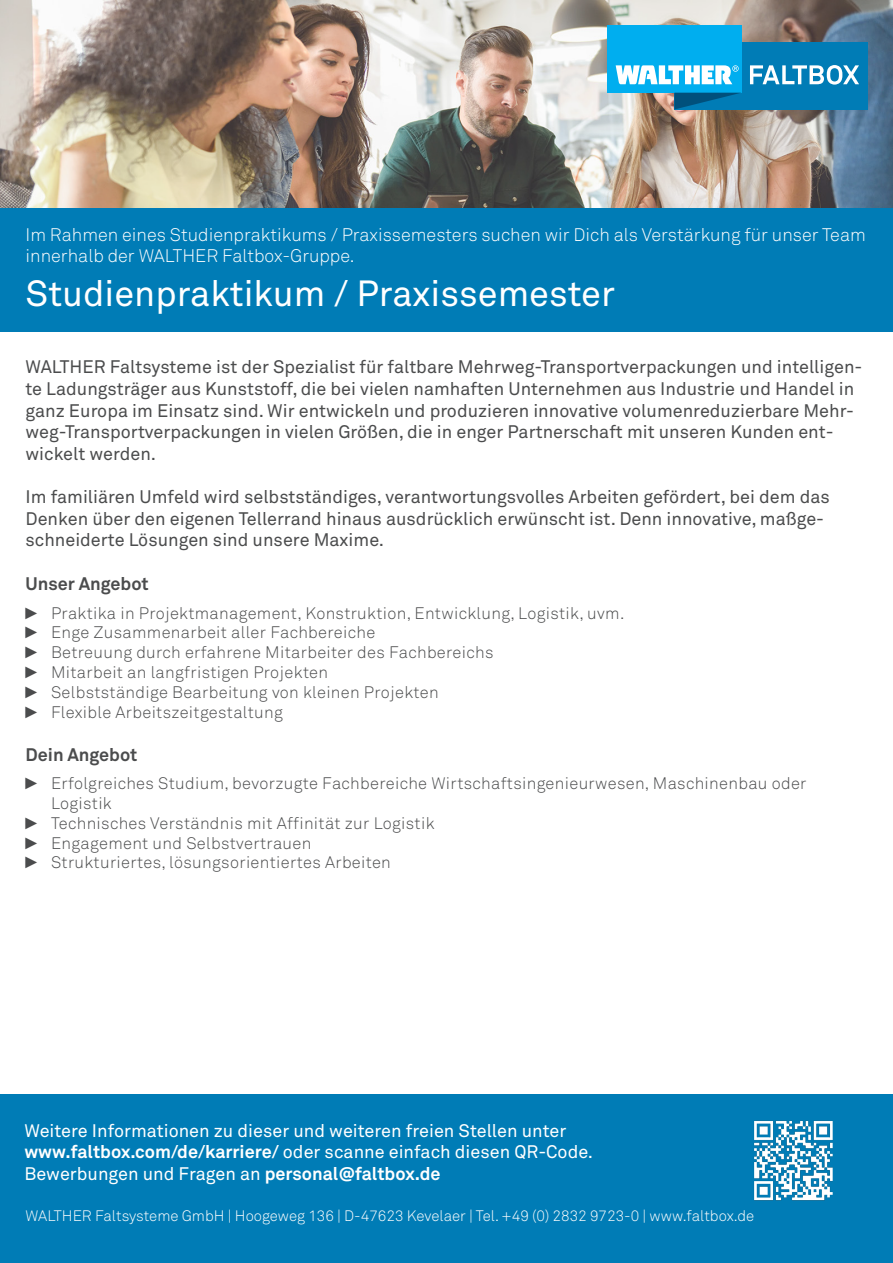
<style>
.page{position:relative;width:893px;height:1263px;background:#fff}
.page>*{position:absolute;margin:0;border:0;box-sizing:border-box;transform-origin:0 0}
.t1{font:36px "Akkurat Pro";color:#fff}
.t2{font:18px/21.6px "Akkurat Pro";color:#4b4c4d}
.t3{font:18px "Akkurat Pro";color:#fff}
.t4{font:300 18px/21.6px "Akkurat Pro";color:#fff}
.t5{font:700 18px "Akkurat Pro";color:#4b4c4d}
.t6{font:300 16.5px "Akkurat Pro";letter-spacing:.02em;color:#4b4c4d}
.t7{font:300 15px "Akkurat Pro";color:#fff}
.s1{font-family:"Arial Narrow";font-weight:400}
.s2{font-weight:700}
</style>
<div class="page">
<img style="left:0;top:0;width:893px;height:208px">
<div style="left:0;top:208px;width:893px;height:124px;background:#007cb6"></div>
<div style="left:674px;top:42px;width:193px;height:67px;background:#007cb6"></div>
<div style="left:607px;top:26px;width:135px;height:67px;background:#00aeef"></div>
<svg style="left:674px;top:93px;width:66px;height:16px"></svg>
<svg style="left:750px;top:65px;width:109px;height:20px"></svg>
<svg style="left:616px;top:65px;width:123px;height:19px"></svg>
<div style="left:0;top:1094px;width:893px;height:169px;background:#007cb6"></div>
<img style="left:754px;top:1120px;width:79px;height:81px">
<p class="t4" style="left:26px;top:223px;width:842px">Im Rahmen eines Studienpraktikums / Praxissemesters suchen wir Dich als Verstärkung für unser Team innerhalb der WALTHER Faltbox-Gruppe.</p>
<p class="t1" style="left:26px;top:273px;width:591px">Studienpraktikum / Praxissemester</p>
<p class="t2" style="left:26px;top:356px;width:838px">WALTHER Faltsysteme ist der Spezialist für faltbare Mehrweg-Transportverpackungen und intelligen&shy;te Ladungsträger aus Kunststoff, die bei vielen namhaften Unternehmen aus Industrie und Handel in ganz Europa im Einsatz sind. Wir entwickeln und produzieren innovative volumenreduzierbare Mehr&shy;weg-Transportverpackungen in vielen Größen, die in enger Partnerschaft mit unseren Kunden ent-</p>
<p class="t2" style="left:26px;top:443px;width:132px">wickelt werden.</p>
<p class="t2" style="left:26px;top:486px;width:806px">Im familiären Umfeld wird selbstständiges, verantwortungsvolles Arbeiten gefördert, bei dem das<br>Denken über den eigenen Tellerrand hinaus ausdrücklich erwünscht ist. Denn innovative, maßge&shy;schneiderte Lösungen sind unsere Maxime.</p>
<p class="t5" style="left:26px;top:573px;width:125px">Unser Angebot</p>
<p class="t6" style="left:26px;top:603px;width:600px"><span class="s1">►</span> Praktika in Projektmanagement, Konstruktion, Entwicklung, Logistik, uvm.</p>
<p class="t6" style="left:26px;top:623px;width:351px"><span class="s1">►</span> Enge Zusammenarbeit aller Fachbereiche</p>
<p class="t6" style="left:26px;top:643px;width:469px"><span class="s1">►</span> Betreuung durch erfahrene Mitarbeiter des Fachbereichs</p>
<p class="t6" style="left:26px;top:662px;width:304px"><span class="s1">►</span> Mitarbeit an langfristigen Projekten</p>
<p class="t6" style="left:26px;top:682px;width:415px"><span class="s1">►</span> Selbstständige Bearbeitung von kleinen Projekten</p>
<p class="t6" style="left:26px;top:702px;width:259px"><span class="s1">►</span> Flexible Arbeitszeitgestaltung</p>
<p class="t5" style="left:26px;top:743px;width:113px">Dein Angebot</p>
<p class="t6" style="left:26px;top:773px;width:782px"><span class="s1">►</span> Erfolgreiches Studium, bevorzugte Fachbereiche Wirtschaftsingenieurwesen, Maschinenbau oder</p>
<p class="t6" style="left:51px;top:793px;width:62px">Logistik</p>
<p class="t6" style="left:26px;top:813px;width:410px"><span class="s1">►</span> Technisches Verständnis mit Affinität zur Logistik</p>
<p class="t6" style="left:26px;top:833px;width:287px"><span class="s1">►</span> Engagement und Selbstvertrauen</p>
<p class="t6" style="left:26px;top:853px;width:367px"><span class="s1">►</span> Strukturiertes, lösungsorientiertes Arbeiten</p>
<p class="t3" style="left:24px;top:1120px;width:543px">Weitere Informationen zu dieser und weiteren freien Stellen unter</p>
<p class="t3" style="left:24px;top:1141px;width:570px"><span class="s2">www.faltbox.com/de/karriere/</span> oder scanne einfach diesen QR-Code.</p>
<p class="t3" style="left:24px;top:1163px;width:418px">Bewerbungen und Fragen an <span class="s2">personal@faltbox.de</span></p>
<p class="t7" style="left:26px;top:1207px;width:730px">WALTHER Faltsysteme GmbH | Hoogeweg 136 | D-47623 Kevelaer | Tel. +49 (0) 2832 9723-0 | www.faltbox.de</p>
</div>
